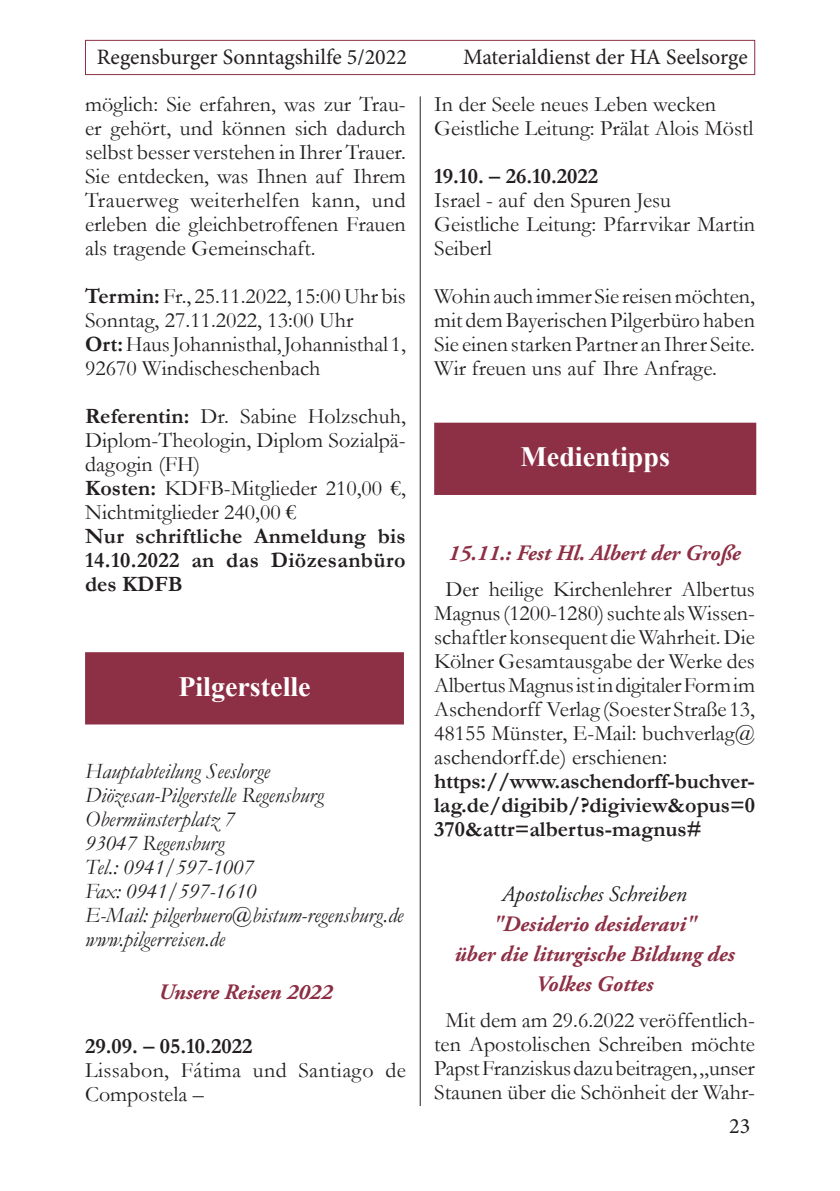
<style>
.page{position:relative;width:840px;height:1191px;background:#fff}
.page>*{position:absolute;margin:0;border:0;box-sizing:border-box;transform-origin:0 0}
.t1{font:700 28px "Times New Roman";color:#fff}
.t2{font:22px/24px "Garamond";color:#231f20}
.t3{font:700 22px/24px "Garamond";color:#231f20;text-align:justify}
.t4{font:italic 22px/24px "Garamond";color:#231f20}
.t5{font:italic 700 22px/30px "Adobe Garamond Pro";color:#8d2f45;text-align:center}
.t6{font:22px "Minion Pro";color:#231f20}
.t7{font:italic 22px "Adobe Garamond Pro";color:#231f20}
.s1{font-weight:700}
</style>
<div class="page">
<div style="left:85px;top:40px;width:669px;height:35px;background:#fff;border:1px solid #8d2f45"></div>
<hr style="left:419px;top:96px;width:1px;height:1010px;background:#231f20">
<div style="left:86px;top:653px;width:316px;height:70px;background:#8d2f45"></div>
<div style="left:85px;top:652px;width:319px;height:72px;border:2px solid #8d2f45"></div>
<div style="left:435px;top:424px;width:319px;height:70px;background:#8d2f45"></div>
<div style="left:434px;top:423px;width:321px;height:72px;border:2px solid #8d2f45"></div>
<p class="t6" style="left:97px;top:42px;width:311px">Regensburger Sonntagshilfe 5/2022</p>
<p class="t6" style="left:463px;top:42px;width:286px">Materialdienst der HA Seelsorge</p>
<p class="t2" style="left:85px;top:91px;width:322px;text-align:justify">möglich: Sie erfahren, was zur Trau&shy;er gehört, und können sich dadurch selbst besser verstehen in Ihrer Trauer.<br>Sie entdecken, was Ihnen auf Ihrem Trauerweg weiterhelfen kann, und erleben die gleichbetroffenen Frauen als tragende Gemeinschaft.</p>
<p class="t2" style="left:85px;top:283px;width:322px"><span class="s1">Termin:</span> Fr., 25.11.2022, 15:00 Uhr bis Sonntag, 27.11.2022, 13:00 Uhr<br><span class="s1">Ort:</span> Haus Johannisthal, Johannisthal 1, 92670 Windischeschenbach</p>
<p class="t2" style="left:85px;top:403px;width:322px"><span class="s1">Referentin:</span> Dr. Sabine Holzschuh,<br>Diplom-Theologin, Diplom Sozialpä&shy;dagogin (FH)<br><span class="s1">Kosten:</span> KDFB-Mitglieder 210,00 €,<br>Nichtmitglieder 240,00 €</p>
<p class="t3" style="left:85px;top:524px;width:322px">Nur schriftliche Anmeldung bis 14.10.2022 an das Diözesanbüro des KDFB</p>
<p class="t2" style="left:434px;top:91px;width:321px">In der Seele neues Leben wecken<br>Geistliche Leitung: Prälat Alois Möstl</p>
<p class="t3" style="left:434px;top:164px;width:165px">19.10. – 26.10.2022</p>
<p class="t2" style="left:434px;top:187px;width:322px">Israel - auf den Spuren Jesu<br>Geistliche Leitung: Pfarrvikar Martin<br>Seiberl</p>
<p class="t2" style="left:434px;top:283px;width:322px;text-align:justify">Wohin auch immer Sie reisen möchten, mit dem Bayerischen Pilgerbüro haben Sie einen starken Partner an Ihrer Seite.<br>Wir freuen uns auf Ihre Anfrage.</p>
<p class="t1" style="left:520px;top:437px;width:151px">Medientipps</p>
<p class="t5" style="left:448px;top:539px;width:294px">15.11.: Fest Hl. Albert der Große</p>
<p class="t2" style="left:434px;top:576px;width:322px;text-align:justify;text-indent:11px">Der heilige Kirchenlehrer Albertus Magnus (1200-1280) suchte als Wissen&shy;schaftler konsequent die Wahrheit. Die Kölner Gesamtausgabe der Werke des Albertus Magnus ist in digitaler Form im Aschendorff Verlag (Soester Straße 13, 48155 Münster, E-Mail: buchverlag@ aschendorff.de) erschienen:</p>
<p class="t3" style="left:434px;top:769px;width:322px">https://www.aschendorff-buchver&shy;lag.de/digibib/?digiview&amp;opus=0<br>370&amp;attr=albertus-magnus#</p>
<p class="t1" style="left:178px;top:666px;width:134px">Pilgerstelle</p>
<p class="t4" style="left:85px;top:758px;width:319px">Hauptabteilung Seeslorge<br>Diözesan-Pilgerstelle Regensburg<br>Obermünsterplatz 7<br>93047 Regensburg<br>Tel.: 0941/597-1007<br>Fax: 0941/597-1610<br>E-Mail: pilgerbuero@bistum-regensburg.de www.pilgerreisen.de</p>
<p class="t5" style="left:158px;top:977px;width:175px">Unsere Reisen 2022</p>
<p class="t3" style="left:85px;top:1033px;width:169px">29.09. – 05.10.2022</p>
<p class="t2" style="left:85px;top:1057px;width:322px">Lissabon, Fátima und Santiago de<br>Compostela –</p>
<p class="t7" style="left:502px;top:881px;width:186px">Apostolisches Schreiben</p>
<p class="t5" style="left:454px;top:909px;width:282px">"Desiderio desideravi"<br>über die liturgische Bildung des<br>Volkes Gottes</p>
<p class="t2" style="left:434px;top:1007px;width:322px;text-align:center">Mit dem am 29.6.2022 veröffentlich&shy;ten Apostolischen Schreiben möchte Papst Franziskus dazu beitragen, „unser Staunen über die Schönheit der Wahr-</p>
<p class="t6" style="left:728px;top:1111px;width:23px">23</p>
</div>
